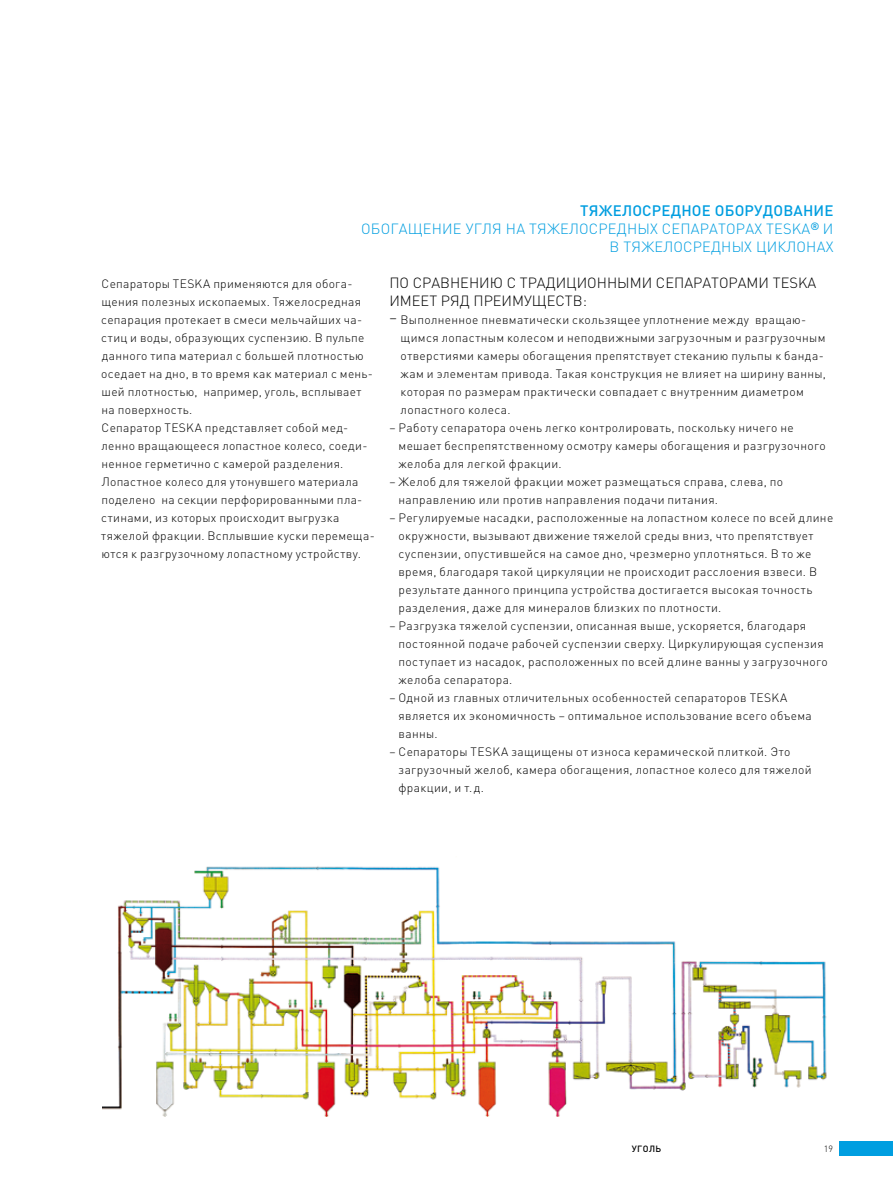
<style>
.page{position:relative;width:893px;height:1191px;background:#fff}
.page>*{position:absolute;margin:0;border:0;box-sizing:border-box;transform-origin:0 0}
.t1{font:500 15px "DIN Pro";letter-spacing:.01em;color:#009ee0}
.t2{font:300 14.7px/18px "DIN Pro";letter-spacing:.01em;color:#009ee0;text-align:right}
.t3{font:300 14.7px/18px "DIN Pro";color:#000}
.t4{font:300 12px/18px "DIN Pro";letter-spacing:.03em;color:#000}
.t5{font:500 9px "DIN Pro";letter-spacing:.045em;color:#000}
.t6{font:300 9px "DIN Pro";color:#000}
.s1{font-size:14.7px}
</style>
<div class="page">
<img style="left:102px;top:866px;width:725px;height:250px">
<div style="left:840px;top:1140px;width:53px;height:15px;background:#009ee0"></div>
<p class="t1" style="left:580px;top:198px;width:255px">ТЯЖЕЛОСРЕДНОЕ ОБОРУДОВАНИЕ</p>
<p class="t2" style="left:361px;top:218px;width:474px">ОБОГАЩЕНИЕ УГЛЯ НА ТЯЖЕЛОСРЕДНЫХ СЕПАРАТОРАХ TESKA<sup>®</sup> И<br>В ТЯЖЕЛОСРЕДНЫХ ЦИКЛОНАХ</p>
<p class="t3" style="left:389px;top:272px;width:428px">ПО СРАВНЕНИЮ С ТРАДИЦИОННЫМИ СЕПАРАТОРАМИ TESKA<br>ИМЕЕТ РЯД ПРЕИМУЩЕСТВ:</p>
<p class="t4" style="left:401px;top:310px;width:427px;text-indent:-11px"><span class="s1">–</span> Выполненное пневматически скользящее уплотнение между вращаю&shy;щимся лопастным колесом и неподвижными загрузочным и разгрузочным отверстиями камеры обогащения препятствует стеканию пульпы к банда&shy;жам и элементам привода. Такая конструкция не влияет на ширину ванны, которая по размерам практически совпадает с внутренним диаметром лопастного колеса.</p>
<p class="t4" style="left:399px;top:418px;width:429px;text-indent:-9px">– Работу сепаратора очень легко контролировать, поскольку ничего не мешает беспрепятственному осмотру камеры обогащения и разгрузочного желоба для легкой фракции.</p>
<p class="t4" style="left:399px;top:472px;width:386px;text-indent:-9px">– Желоб для тяжелой фракции может размещаться справа, слева, по направлению или против направления подачи питания.</p>
<p class="t4" style="left:399px;top:508px;width:436px;text-indent:-9px">– Регулируемые насадки, расположенные на лопастном колесе по всей длине окружности, вызывают движение тяжелой среды вниз, что препятствует суспензии, опустившейся на самое дно, чрезмерно уплотняться. В то же время, благодаря такой циркуляции не происходит расслоения взвеси. В результате данного принципа устройства достигается высокая точность разделения, даже для минералов близких по плотности.</p>
<p class="t4" style="left:399px;top:616px;width:431px;text-indent:-9px">– Разгрузка тяжелой суспензии, описанная выше, ускоряется, благодаря постоянной подаче рабочей суспензии сверху. Циркулирующая суспензия поступает из насадок, расположенных по всей длине ванны у загрузочного желоба сепаратора.</p>
<p class="t4" style="left:399px;top:688px;width:415px;text-indent:-9px">– Одной из главных отличительных особенностей сепараторов TESKA является их экономичность – оптимальное использование всего объема ванны.</p>
<p class="t4" style="left:399px;top:742px;width:415px;text-indent:-9px">– Сепараторы TESKA защищены от износа керамической плиткой. Это загрузочный желоб, камера обогащения, лопастное колесо для тяжелой фракции, и т.д.</p>
<p class="t4" style="left:101px;top:274px;width:275px">Сепараторы TESKA применяются для обога&shy;щения полезных ископаемых. Тяжелосредная сепарация протекает в смеси мельчайших ча&shy;стиц и воды, образующих суспензию. В пульпе данного типа материал с большей плотностью оседает на дно, в то время как материал с мень&shy;шей плотностью, например, уголь, всплывает на поверхность.<br>Сепаратор TESKA представляет собой мед&shy;ленно вращающееся лопастное колесо, соеди&shy;ненное герметично с камерой разделения.<br>Лопастное колесо для утонувшего материала поделено на секции перфорированными пла&shy;стинами, из которых происходит выгрузка тяжелой фракции. Всплывшие куски перемеща&shy;ются к разгрузочному лопастному устройству.</p>
<p class="t5" style="left:632px;top:1141px;width:31px">УГОЛЬ</p>
<p class="t6" style="left:824px;top:1141px;width:11px">19</p>
</div>
